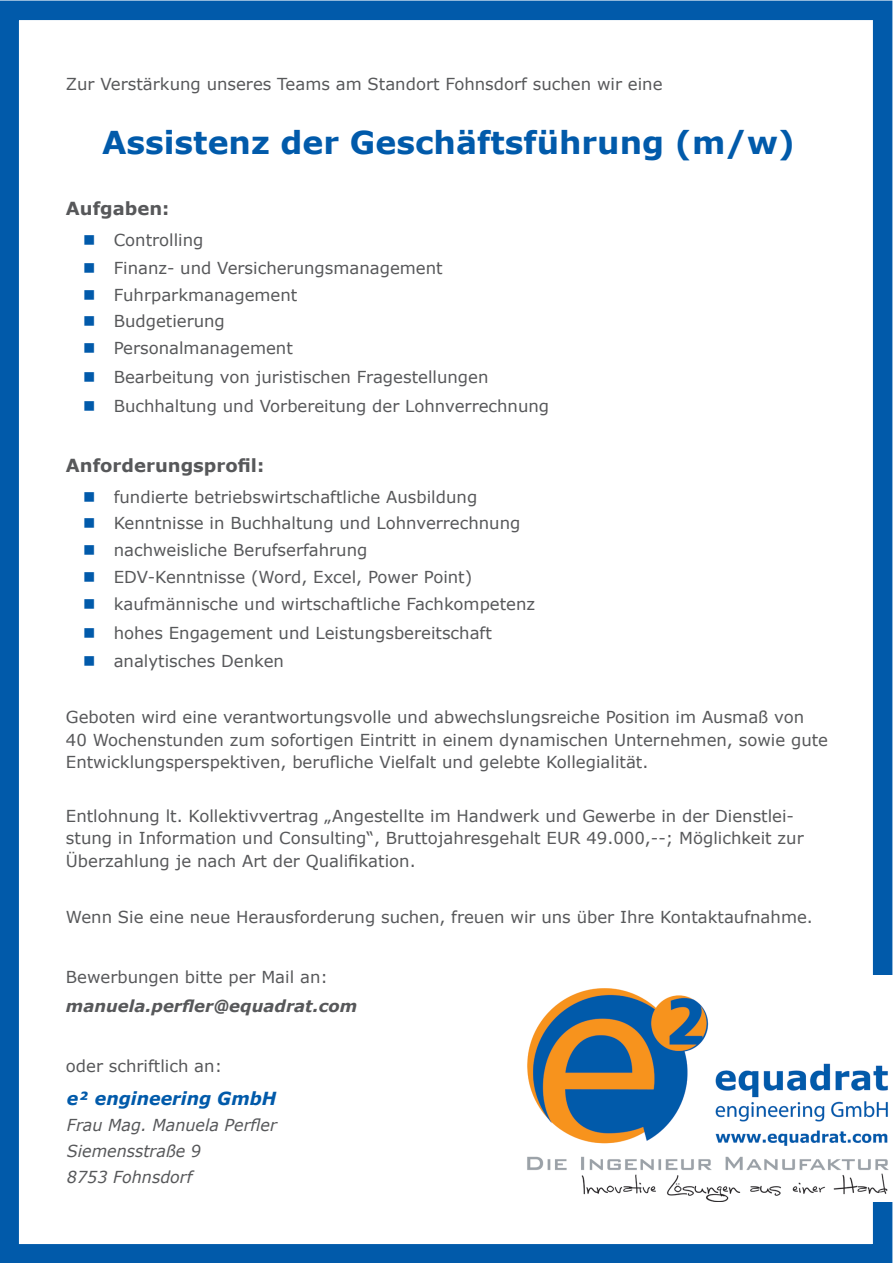
<style>
.page{position:relative;width:893px;height:1263px;background:#fff}
.page>*{position:absolute;margin:0;border:0;box-sizing:border-box;transform-origin:0 0}
.t1{font:700 31.5px "Verdana";color:#015aaa}
.t2{font:700 18px "Verdana";color:#57585a}
.t3{font:italic 700 18px "Verdana";color:#015aaa}
.t4{font:16.5px/22.5px "Verdana";color:#57585a}
.t5{font:italic 16.5px "Verdana";color:#57585a}
.t6{font:italic 700 16.5px "Verdana";color:#57585a}
.s1{color:#015aaa}
</style>
<div class="page">
<div style="left:0;top:1px;width:892px;height:1262px;border:20px solid #015aaa"></div>
<img style="left:527px;top:976px;width:365px;height:225px">
<p class="t4" style="left:66px;top:73px;width:598px">Zur Verstärkung unseres Teams am Standort Fohnsdorf suchen wir eine</p>
<p class="t1" style="left:102px;top:120px;width:694px">Assistenz der Geschäftsführung (m/w)</p>
<p class="t2" style="left:66px;top:195px;width:105px">Aufgaben:</p>
<p class="t4" style="left:83px;top:228px;width:122px"><span class="s1">■</span> Controlling</p>
<p class="t4" style="left:83px;top:256px;width:361px"><span class="s1">■</span> Finanz- und Versicherungsmanagement</p>
<p class="t4" style="left:83px;top:283px;width:216px"><span class="s1">■</span> Fuhrparkmanagement</p>
<p class="t4" style="left:83px;top:310px;width:143px"><span class="s1">■</span> Budgetierung</p>
<p class="t4" style="left:83px;top:337px;width:211px"><span class="s1">■</span> Personalmanagement</p>
<p class="t4" style="left:83px;top:365px;width:407px"><span class="s1">■</span> Bearbeitung von juristischen Fragestellungen</p>
<p class="t4" style="left:83px;top:394px;width:467px"><span class="s1">■</span> Buchhaltung und Vorbereitung der Lohnverrechnung</p>
<p class="t2" style="left:66px;top:452px;width:200px">Anforderungsprofil:</p>
<p class="t4" style="left:83px;top:485px;width:396px"><span class="s1">■</span> fundierte betriebswirtschaftliche Ausbildung</p>
<p class="t4" style="left:83px;top:512px;width:439px"><span class="s1">■</span> Kenntnisse in Buchhaltung und Lohnverrechnung</p>
<p class="t4" style="left:83px;top:539px;width:286px"><span class="s1">■</span> nachweisliche Berufserfahrung</p>
<p class="t4" style="left:83px;top:565px;width:391px"><span class="s1">■</span> EDV-Kenntnisse (Word, Excel, Power Point)</p>
<p class="t4" style="left:83px;top:592px;width:453px"><span class="s1">■</span> kaufmännische und wirtschaftliche Fachkompetenz</p>
<p class="t4" style="left:83px;top:621px;width:410px"><span class="s1">■</span> hohes Engagement und Leistungsbereitschaft</p>
<p class="t4" style="left:83px;top:650px;width:202px"><span class="s1">■</span> analytisches Denken</p>
<p class="t4" style="left:66px;top:706px;width:764px">Geboten wird eine verantwortungsvolle und abwechslungsreiche Position im Ausmaß von<br>40 Wochenstunden zum sofortigen Eintritt in einem dynamischen Unternehmen, sowie gute<br>Entwicklungsperspektiven, berufliche Vielfalt und gelebte Kollegialität.</p>
<p class="t4" style="left:66px;top:804px;width:739px">Entlohnung lt. Kollektivvertrag „Angestellte im Handwerk und Gewerbe in der Dienstlei&shy;stung in Information und Consulting“, Bruttojahresgehalt EUR 49.000,--; Möglichkeit zur<br>Überzahlung je nach Art der Qualifikation.</p>
<p class="t4" style="left:66px;top:906px;width:748px">Wenn Sie eine neue Herausforderung suchen, freuen wir uns über Ihre Kontaktaufnahme.</p>
<p class="t4" style="left:66px;top:965px;width:264px">Bewerbungen bitte per Mail an:</p>
<p class="t6" style="left:66px;top:995px;width:293px">manuela.perfler@equadrat.com</p>
<p class="t4" style="left:66px;top:1054px;width:158px">oder schriftlich an:</p>
<p class="t3" style="left:67px;top:1085px;width:211px">e² engineering GmbH</p>
<p class="t5" style="left:67px;top:1113px;width:211px">Frau Mag. Manuela Perfler</p>
<p class="t5" style="left:67px;top:1139px;width:136px">Siemensstraße 9</p>
<p class="t5" style="left:67px;top:1166px;width:127px">8753 Fohnsdorf</p>
</div>
